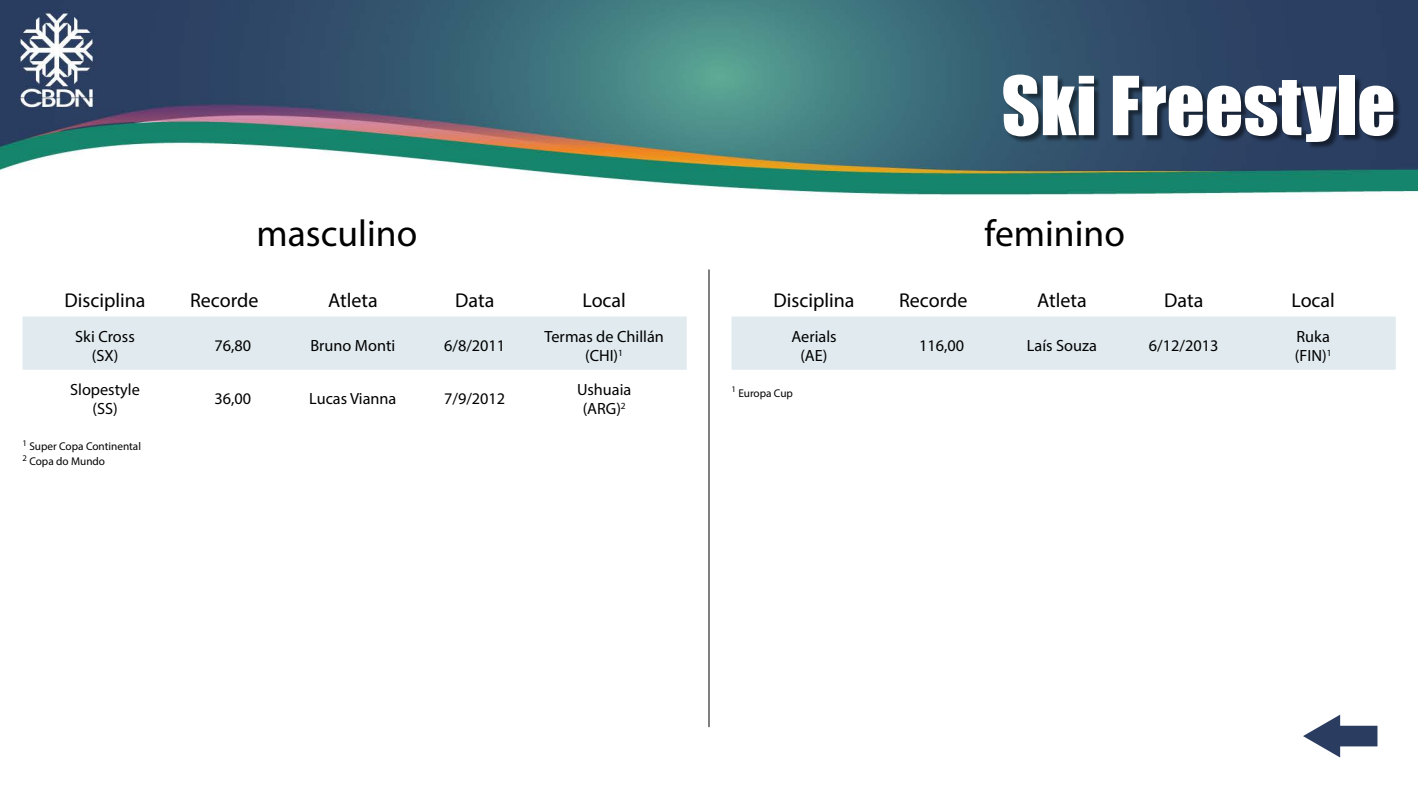
<style>
.page{position:relative;width:1418px;height:798px;background:#fff}
.page>*{position:absolute;margin:0;border:0;box-sizing:border-box;transform-origin:0 0}
.t1{font:75px "Impact";color:#fff}
.t2{font:37.5px "Myriad Pro";color:#000}
.t3{font:20px "Myriad Pro";color:#000}
.t4{font:16.25px/19.5px "Myriad Pro";color:#000;text-align:center}
.t5{font:11.25px/15px "Myriad Pro";color:#000}
</style>
<div class="page">
<img style="left:0;top:0;width:1417px;height:523px">
<svg style="left:1303px;top:714px;width:74px;height:43px"></svg>
<div style="left:1004px;top:75px;width:396px;height:74px;background:#000;opacity:.5"></div>
<hr style="left:708px;top:270px;width:1px;height:456px;background:#000">
<div style="left:22px;top:316px;width:664px;height:53px;background:#e0eaef"></div>
<div style="left:731px;top:316px;width:664px;height:53px;background:#e0eaef"></div>
<h1 class="t1" style="left:1001px;top:47px;width:395px">Ski Freestyle</h1>
<h2 class="t2" style="left:256px;top:211px;width:162px">masculino</h2>
<h2 class="t2" style="left:984px;top:211px;width:142px">feminino</h2>
<p class="t3" style="left:64px;top:288px;width:83px">Disciplina</p>
<p class="t3" style="left:190px;top:288px;width:70px">Recorde</p>
<p class="t3" style="left:328px;top:288px;width:51px">Atleta</p>
<p class="t3" style="left:455px;top:288px;width:41px">Data</p>
<p class="t3" style="left:582px;top:288px;width:45px">Local</p>
<p class="t4" style="left:75px;top:326px;width:61px">Ski Cross (SX)</p>
<p class="t4" style="left:214px;top:335px;width:38px">76,80</p>
<p class="t4" style="left:310px;top:335px;width:86px">Bruno Monti</p>
<p class="t4" style="left:444px;top:335px;width:63px">6/8/2011</p>
<p class="t4" style="left:544px;top:326px;width:121px">Termas de Chillán (CHI)<sup>1</sup></p>
<p class="t4" style="left:70px;top:379px;width:71px">Slopestyle (SS)</p>
<p class="t4" style="left:214px;top:389px;width:38px">36,00</p>
<p class="t4" style="left:309px;top:389px;width:89px">Lucas Vianna</p>
<p class="t4" style="left:444px;top:389px;width:63px">7/9/2012</p>
<p class="t4" style="left:577px;top:379px;width:56px">Ushuaia (ARG)<sup>2</sup></p>
<p class="t5" style="left:22px;top:439px;width:120px"><sup>1</sup> Super Copa Continental<br><sup>2</sup> Copa do Mundo</p>
<p class="t3" style="left:773px;top:288px;width:83px">Disciplina</p>
<p class="t3" style="left:899px;top:288px;width:70px">Recorde</p>
<p class="t3" style="left:1037px;top:288px;width:51px">Atleta</p>
<p class="t3" style="left:1164px;top:288px;width:41px">Data</p>
<p class="t3" style="left:1291px;top:288px;width:45px">Local</p>
<p class="t4" style="left:791px;top:326px;width:47px">Aerials (AE)</p>
<p class="t4" style="left:919px;top:335px;width:47px">116,00</p>
<p class="t4" style="left:1026px;top:335px;width:71px">Laís Souza</p>
<p class="t4" style="left:1148px;top:335px;width:71px">6/12/2013</p>
<p class="t4" style="left:1294px;top:326px;width:38px;text-align:left">Ruka (FIN)<sup>1</sup></p>
<p class="t5" style="left:731px;top:385px;width:63px"><sup>1</sup> Europa Cup</p>
</div>
